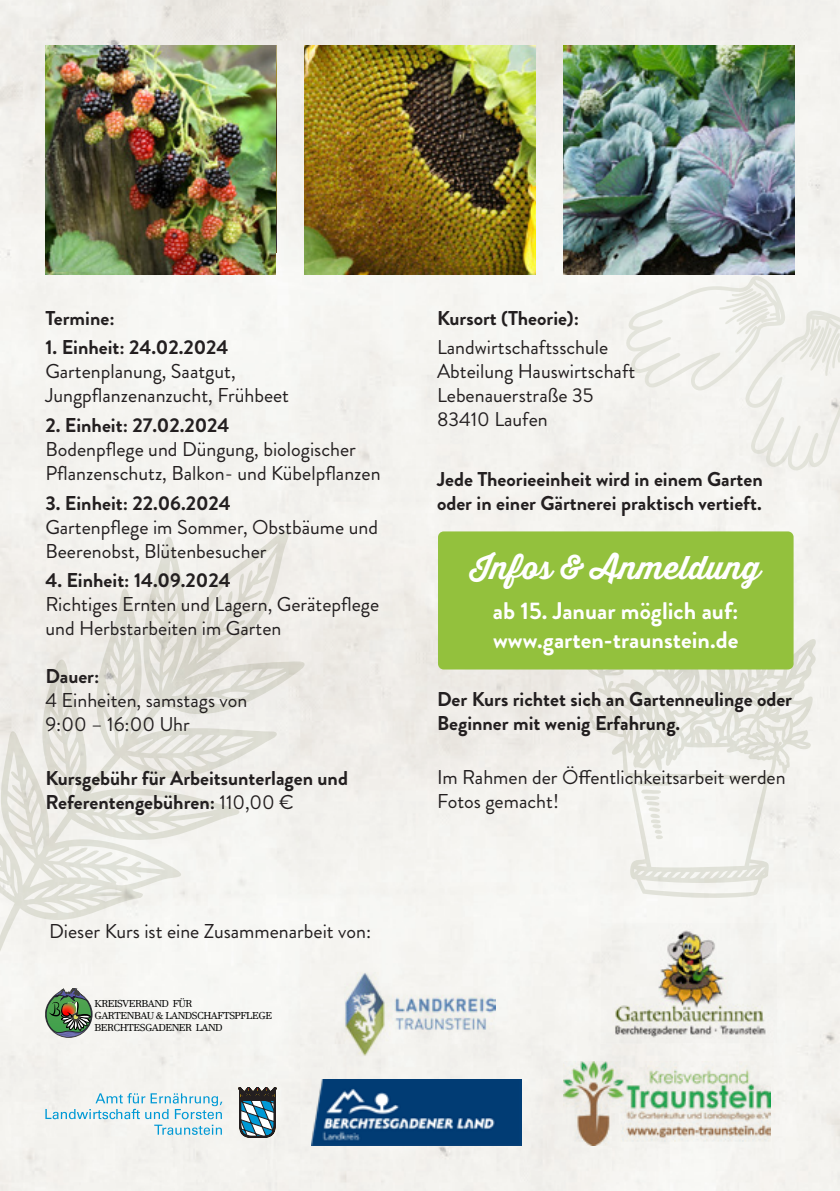
<style>
.page{position:relative;width:840px;height:1191px;background:#fff}
.page>*{position:absolute;margin:0;border:0;box-sizing:border-box;transform-origin:0 0}
.t1{font:700 32px "Thirsty Script";color:#fff}
.t2{font:700 24px/28.8px "Brandon Grotesque";color:#fff}
.t3{font:20px/24px "Brandon Grotesque";color:#231f20}
.t4{font:700 20px/24px "Brandon Grotesque";color:#231f20}
.t5{font:10px/11.8px "Javanese Text";letter-spacing:-.055em;color:#000100}
.s1{font-weight:400}
</style>
<div class="page">
<img style="left:0;top:0;width:839px;height:1191px">
<svg style="left:0;top:531px;width:305px;height:458px;fill:#f1efeb"></svg>
<svg style="left:622px;top:273px;width:217px;height:201px"></svg>
<img style="left:563px;top:45px;width:231px;height:229px">
<img style="left:45px;top:45px;width:231px;height:229px">
<img style="left:304px;top:45px;width:231px;height:229px">
<svg style="left:238px;top:1087px;width:38px;height:50px"></svg>
<svg style="left:45px;top:1093px;width:177px;height:41px"></svg>
<img style="left:601px;top:923px;width:175px;height:119px">
<svg style="left:45px;top:989px;width:47px;height:48px"></svg>
<img style="left:563px;top:1062px;width:207px;height:83px">
<img style="left:311px;top:1079px;width:210px;height:66px">
<img style="left:344px;top:972px;width:151px;height:84px">
<svg style="left:581px;top:631px;width:235px;height:268px;fill:#f3f2ee"></svg>
<div style="left:438px;top:531px;width:355px;height:138px;background:#93c13d;border-radius:6px"></div>
<p class="t4" style="left:45px;top:306px;width:71px">Termine:</p>
<p class="t4" style="left:45px;top:335px;width:184px">1. Einheit: 24.02.2024</p>
<p class="t3" style="left:45px;top:359px;width:245px">Gartenplanung, Saatgut,<br>Jungpflanzenanzucht, Frühbeet</p>
<p class="t4" style="left:45px;top:413px;width:185px">2. Einheit: 27.02.2024</p>
<p class="t3" style="left:45px;top:437px;width:336px">Bodenpflege und Düngung, biologischer<br>Pflanzenschutz, Balkon- und Kübelpflanzen</p>
<p class="t4" style="left:45px;top:491px;width:187px">3. Einheit: 22.06.2024</p>
<p class="t3" style="left:45px;top:515px;width:334px">Gartenpflege im Sommer, Obstbäume und<br>Beerenobst, Blütenbesucher</p>
<p class="t4" style="left:45px;top:568px;width:187px">4. Einheit: 14.09.2024</p>
<p class="t3" style="left:45px;top:592px;width:335px">Richtiges Ernten und Lagern, Gerätepflege und Herbstarbeiten im Garten</p>
<p class="t4" style="left:45px;top:664px;width:56px">Dauer:</p>
<p class="t3" style="left:45px;top:688px;width:203px">4 Einheiten, samstags von<br>9:00 – 16:00 Uhr</p>
<p class="t4" style="left:45px;top:766px;width:304px">Kursgebühr für Arbeitsunterlagen und<br>Referentengebühren: <span class="s1">110,00 €</span></p>
<p class="t3" style="left:49px;top:919px;width:323px">Dieser Kurs ist eine Zusammenarbeit von:</p>
<p class="t5" style="left:94px;top:998px;width:179px">KREISVERBAND FÜR<br>GARTENBAU &amp; LANDSCHAFTSPFLEGE<br>BERCHTESGADENER LAND</p>
<p class="t4" style="left:437px;top:306px;width:144px">Kursort (Theorie):</p>
<p class="t3" style="left:437px;top:335px;width:200px">Landwirtschaftsschule<br>Abteilung Hauswirtschaft<br>Lebenauerstraße 35<br>83410 Laufen</p>
<p class="t4" style="left:437px;top:467px;width:327px">Jede Theorieeinheit wird in einem Garten oder in einer Gärtnerei praktisch vertieft.</p>
<h1 class="t1" style="left:470px;top:543px;width:291px">Infos &amp; Anmeldung</h1>
<p class="t2" style="left:492px;top:597px;width:247px">ab 15. Januar möglich auf: www.garten-traunstein.de</p>
<p class="t4" style="left:437px;top:687px;width:356px">Der Kurs richtet sich an Gartenneulinge oder<br>Beginner mit wenig Erfahrung.</p>
<p class="t3" style="left:437px;top:765px;width:350px">Im Rahmen der Öffentlichkeitsarbeit werden<br>Fotos gemacht!</p>
</div>
